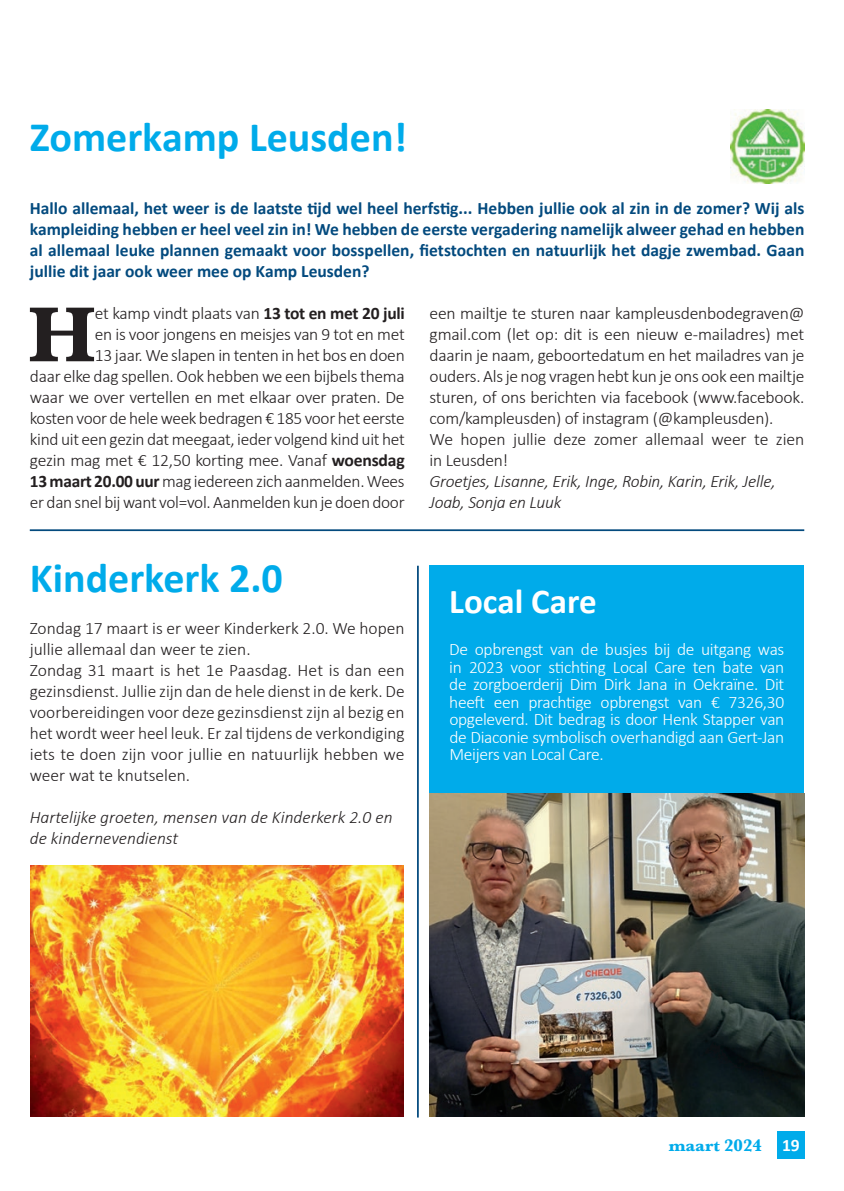
<style>
.page{position:relative;width:844px;height:1191px;background:#fff}
.page>*{position:absolute;margin:0;border:0;box-sizing:border-box;transform-origin:0 0}
.t1{font:700 80.85px "Baskerville";color:#231f20}
.t2{font:700 42px "Calibri";color:#00abea}
.t3{font:700 35px "Calibri";color:#fff}
.t4{font:300 17.5px/21px "Calibri";letter-spacing:-.015em;color:#231f20}
.t5{font:700 17.5px/21px "Calibri";color:#034a7e;text-align:justify}
.t6{font:300 17.5px/17.5px "Calibri";letter-spacing:-.02em;color:#fff;text-align:justify}
.t7{font:italic 300 17.5px/21px "Calibri";letter-spacing:-.015em;color:#231f20}
.t8{font:700 17.5px "Baskerville";color:#00abea}
.s1{font-weight:700}
.s2{font-family:"Calibri";color:#fff}
</style>
<div class="page">
<hr style="left:30px;top:529px;width:774px;height:2px;background:#034a7e">
<hr style="left:417px;top:566px;width:1px;height:551px;background:#034a7e">
<div style="left:429px;top:565px;width:374px;height:230px;background:#00abea"></div>
<img style="left:429px;top:793px;width:375px;height:323px">
<img style="left:730px;top:109px;width:74px;height:74px">
<img style="left:31px;top:865px;width:372px;height:251px">
<div style="left:776px;top:1131px;width:28px;height:28px;background:#00abea"></div>
<h2 class="t2" style="left:30px;top:107px;width:379px">Zomerkamp Leusden!</h2>
<p class="t5" style="left:30px;top:197px;width:775px">Hallo allemaal, het weer is de laatste tijd wel heel herfstig... Hebben jullie ook al zin in de zomer? Wij als kampleiding hebben er heel veel zin in! We hebben de eerste vergadering namelijk alweer gehad en hebben al allemaal leuke plannen gemaakt voor bosspellen, fietstochten en natuurlijk het dagje zwembad. Gaan jullie dit jaar ook weer mee op Kamp Leusden?</p>
<h1 class="t1" style="left:28px;top:279px;width:70px">H</h1>
<p class="t4" style="left:30px;top:303px;width:376px;text-align:right">et kamp vindt plaats van <span class="s1">13 tot en met 20 juli<br></span>en is voor jongens en meisjes van 9 tot en met<br>13 jaar. We slapen in tenten in het bos en doen<br>daar elke dag spellen. Ook hebben we een bijbels thema waar we over vertellen en met elkaar over praten. De kosten voor de hele week bedragen € 185 voor het eerste kind uit een gezin dat meegaat, ieder volgend kind uit het gezin mag met € 12,50 korting mee. Vanaf <span class="s1">woensdag 13 maart 20.00 uur</span> mag iedereen zich aanmelden. Wees er dan snel bij want vol=vol. Aanmelden kun je doen door</p>
<p class="t4" style="left:429px;top:303px;width:376px">een mailtje te sturen naar kampleusdenbodegraven@ gmail.com (let op: dit is een nieuw e-mailadres) met daarin je naam, geboortedatum en het mailadres van je ouders. Als je nog vragen hebt kun je ons ook een mailtje sturen, of ons berichten via facebook (www.facebook. com/kampleusden) of instagram (@kampleusden).<br>We hopen jullie deze zomer allemaal weer te zien in Leusden!</p>
<p class="t7" style="left:429px;top:471px;width:347px">Groetjes, Lisanne, Erik, Inge, Robin, Karin, Erik, Jelle,<br>Joab, Sonja en Luuk</p>
<h2 class="t2" style="left:30px;top:548px;width:254px">Kinderkerk 2.0</h2>
<p class="t4" style="left:30px;top:618px;width:376px">Zondag 17 maart is er weer Kinderkerk 2.0. We hopen jullie allemaal dan weer te zien.<br>Zondag 31 maart is het 1e Paasdag. Het is dan een gezinsdienst. Jullie zijn dan de hele dienst in de kerk. De voorbereidingen voor deze gezinsdienst zijn al bezig en het wordt weer heel leuk. Er zal tijdens de verkondiging iets te doen zijn voor jullie en natuurlijk hebben we weer wat te knutselen.</p>
<p class="t7" style="left:30px;top:807px;width:364px">Hartelijke groeten, mensen van de Kinderkerk 2.0 en de kindernevendienst</p>
<h3 class="t3" style="left:449px;top:577px;width:149px">Local Care</h3>
<p class="t6" style="left:449px;top:640px;width:336px">De opbrengst van de busjes bij de uitgang was in 2023 voor stichting Local Care ten bate van de zorgboerderij Dim Dirk Jana in Oekraïne. Dit heeft een prachtige opbrengst van € 7326,30 opgeleverd. Dit bedrag is door Henk Stapper van de Diaconie symbolisch overhandigd aan Gert-Jan Meijers van Local Care.</p>
<p class="t8" style="left:668px;top:1133px;width:133px">maart 2024 <span class="s2">19</span></p>
</div>
